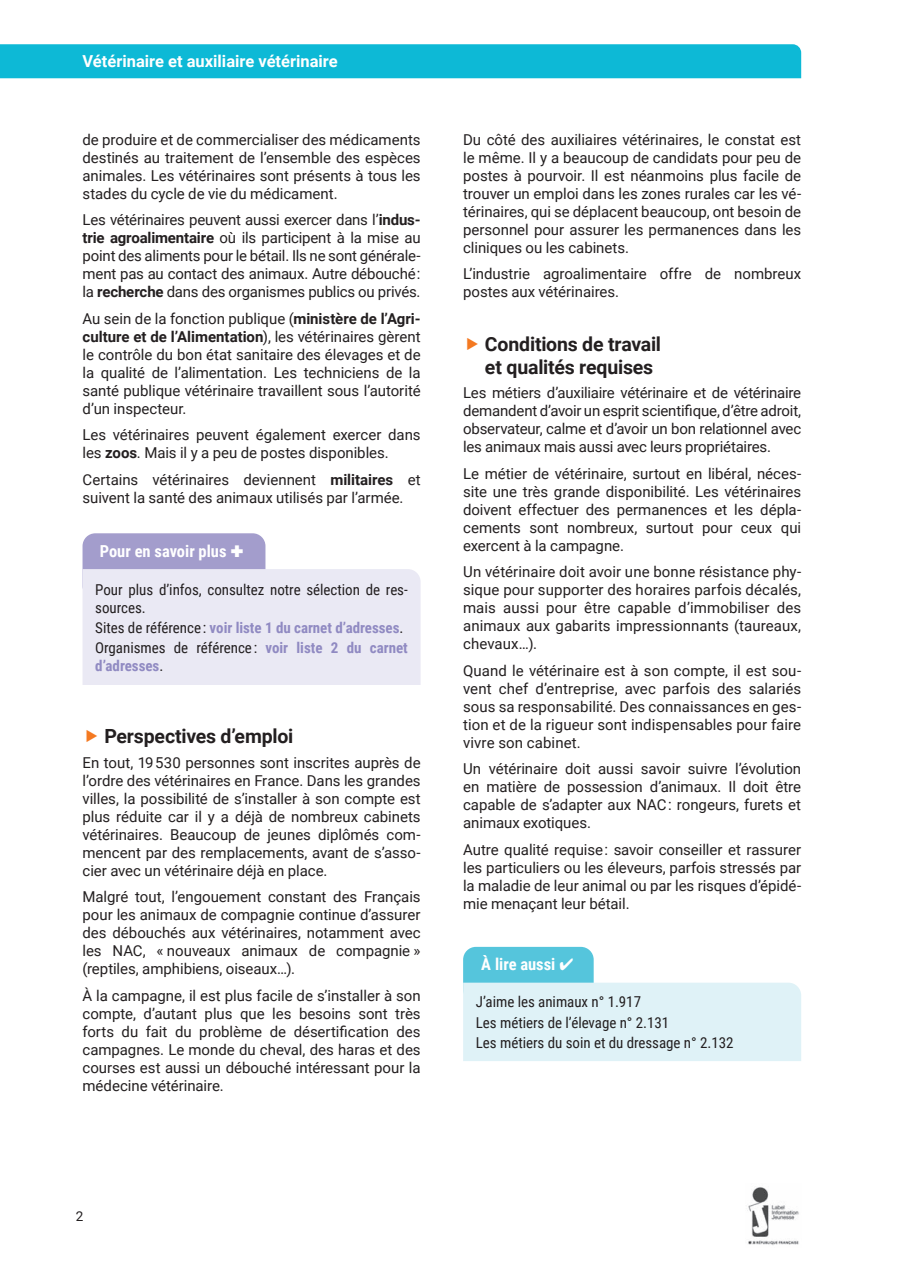
<style>
.page{position:relative;width:905px;height:1275px;background:#fff}
.page>*{position:absolute;margin:0;border:0;box-sizing:border-box;transform-origin:0 0}
.t1{font:700 19.5px/23.4px "Roboto";letter-spacing:-.01em;color:#231f20}
.t2{font:700 16.5px "Roboto";color:#fff}
.t3{font:700 16.5px "Roboto Condensed";color:#fff}
.t4{font:15px/18px "Roboto";letter-spacing:-.005em;color:#231f20;text-align:justify}
.t5{font:15px/20.1px "Roboto Condensed";letter-spacing:-.005em;color:#231f20}
.t6{font:700 15px/20.1px "Roboto Condensed";letter-spacing:-.005em;color:#908ac2}
.t7{font:13.5px "Roboto";color:#231f20}
.s1{font-weight:700}
.s2{font-weight:400;color:#231f20}
</style>
<div class="page">
<img style="left:747px;top:1187px;width:52px;height:58px">
<div style="left:0;top:44px;width:801px;height:34px;background:#0db9d6"></div>
<div style="left:83px;top:533px;width:182px;height:66px;background:#a39dcc;border-radius:13px"></div>
<div style="left:83px;top:569px;width:338px;height:116px;background:#eae9f4"></div>
<div style="left:463px;top:947px;width:131px;height:55px;background:#55c5dc;border-radius:13px"></div>
<div style="left:463px;top:983px;width:338px;height:78px;background:#dff2f7"></div>
<p class="t2" style="left:83px;top:50px;width:257px">Vétérinaire et auxiliaire vétérinaire</p>
<p class="t4" style="left:83px;top:130px;width:340px">de produire et de commercialiser des médicaments destinés au traitement de l’ensemble des espèces animales. Les vétérinaires sont présents à tous les stades du cycle de vie du médicament.</p>
<p class="t4" style="left:83px;top:210px;width:340px">Les vétérinaires peuvent aussi exercer dans l’ <span class="s1">indus&shy;trie agroalimentaire</span> où ils participent à la mise au point des aliments pour le bétail. Ils ne sont générale&shy;ment pas au contact des animaux. Autre débouché : la <span class="s1">recherche</span> dans des organismes publics ou privés.</p>
<p class="t4" style="left:83px;top:309px;width:340px">Au sein de la fonction publique ( <span class="s1">ministère de l’Agri&shy;culture et de l’Alimentation</span> ), les vétérinaires gèrent le contrôle du bon état sanitaire des élevages et de la qualité de l’alimentation. Les techniciens de la santé publique vétérinaire travaillent sous l’autorité d’un inspecteur.</p>
<p class="t4" style="left:83px;top:425px;width:340px">Les vétérinaires peuvent également exercer dans les <span class="s1">zoos</span> . Mais il y a peu de postes disponibles.</p>
<p class="t4" style="left:83px;top:470px;width:340px">Certains vétérinaires deviennent <span class="s1">militaires</span> et suivent la santé des animaux utilisés par l’armée.</p>
<p class="t3" style="left:100px;top:539px;width:145px">Pour en savoir plus ✚</p>
<p class="t5" style="left:95px;top:580px;width:314px;line-height:18px">Pour plus d’infos, consultez notre sélection de res&shy;sources.</p>
<p class="t6" style="left:95px;top:617px;width:314px"><span class="s2">Sites de référence :</span> voir liste 1 du carnet d’adresses<span class="s2">.<br>Organismes de référence :</span> voir liste 2 du carnet</p>
<p class="t6" style="left:95px;top:655px;width:70px">d’adresses<span class="s2">.</span></p>
<h1 class="t1" style="left:104px;top:724px;width:190px">Perspectives d’emploi</h1>
<p class="t4" style="left:83px;top:753px;width:340px">En tout, 19 530 personnes sont inscrites auprès de l’ordre des vétérinaires en France. Dans les grandes villes, la possibilité de s’installer à son compte est plus réduite car il y a déjà de nombreux cabinets vétérinaires. Beaucoup de jeunes diplômés com&shy;mencent par des remplacements, avant de s’asso&shy;cier avec un vétérinaire déjà en place.</p>
<p class="t4" style="left:83px;top:887px;width:340px">Malgré tout, l’engouement constant des Français pour les animaux de compagnie continue d’assurer des débouchés aux vétérinaires, notamment avec les NAC, « nouveaux animaux de compagnie » (reptiles, amphibiens, oiseaux…).</p>
<p class="t4" style="left:83px;top:986px;width:340px">À la campagne, il est plus facile de s’installer à son compte, d’autant plus que les besoins sont très forts du fait du problème de désertification des campagnes. Le monde du cheval, des haras et des courses est aussi un débouché intéressant pour la médecine vétérinaire.</p>
<p class="t4" style="left:463px;top:130px;width:340px">Du côté des auxiliaires vétérinaires, le constat est le même. Il y a beaucoup de candidats pour peu de postes à pourvoir. Il est néanmoins plus facile de trouver un emploi dans les zones rurales car les vé&shy;térinaires, qui se déplacent beaucoup, ont besoin de personnel pour assurer les permanences dans les cliniques ou les cabinets.</p>
<p class="t4" style="left:463px;top:264px;width:340px">L’industrie agroalimentaire offre de nombreux postes aux vétérinaires.</p>
<h1 class="t1" style="left:485px;top:331px;width:178px">Conditions de travail et qualités requises</h1>
<p class="t4" style="left:463px;top:383px;width:340px">Les métiers d’auxiliaire vétérinaire et de vétérinaire demandent d’avoir un esprit scientifique, d’être adroit, observateur, calme et d’avoir un bon relationnel avec les animaux mais aussi avec leurs propriétaires.</p>
<p class="t4" style="left:463px;top:464px;width:340px">Le métier de vétérinaire, surtout en libéral, néces&shy;site une très grande disponibilité. Les vétérinaires doivent effectuer des permanences et les dépla&shy;cements sont nombreux, surtout pour ceux qui exercent à la campagne.</p>
<p class="t4" style="left:463px;top:562px;width:340px">Un vétérinaire doit avoir une bonne résistance phy&shy;sique pour supporter des horaires parfois décalés, mais aussi pour être capable d’immobiliser des animaux aux gabarits impressionnants (taureaux, chevaux…).</p>
<p class="t4" style="left:463px;top:661px;width:340px">Quand le vétérinaire est à son compte, il est sou&shy;vent chef d’entreprise, avec parfois des salariés sous sa responsabilité. Des connaissances en ges&shy;tion et de la rigueur sont indispensables pour faire vivre son cabinet.</p>
<p class="t4" style="left:463px;top:759px;width:340px">Un vétérinaire doit aussi savoir suivre l’évolution en matière de possession d’animaux. Il doit être capable de s’adapter aux NAC : rongeurs, furets et animaux exotiques.</p>
<p class="t4" style="left:463px;top:840px;width:340px">Autre qualité requise : savoir conseiller et rassurer les particuliers ou les éleveurs, parfois stressés par la maladie de leur animal ou par les risques d’épidé&shy;mie menaçant leur bétail.</p>
<p class="t3" style="left:481px;top:953px;width:94px">À lire aussi ✔</p>
<p class="t5" style="left:476px;top:991px;width:259px">J’aime les animaux n° 1.917<br>Les métiers de l’élevage n° 2.131<br>Les métiers du soin et du dressage n° 2.132</p>
<p class="t7" style="left:76px;top:1206px;width:9px">2</p>
</div>
